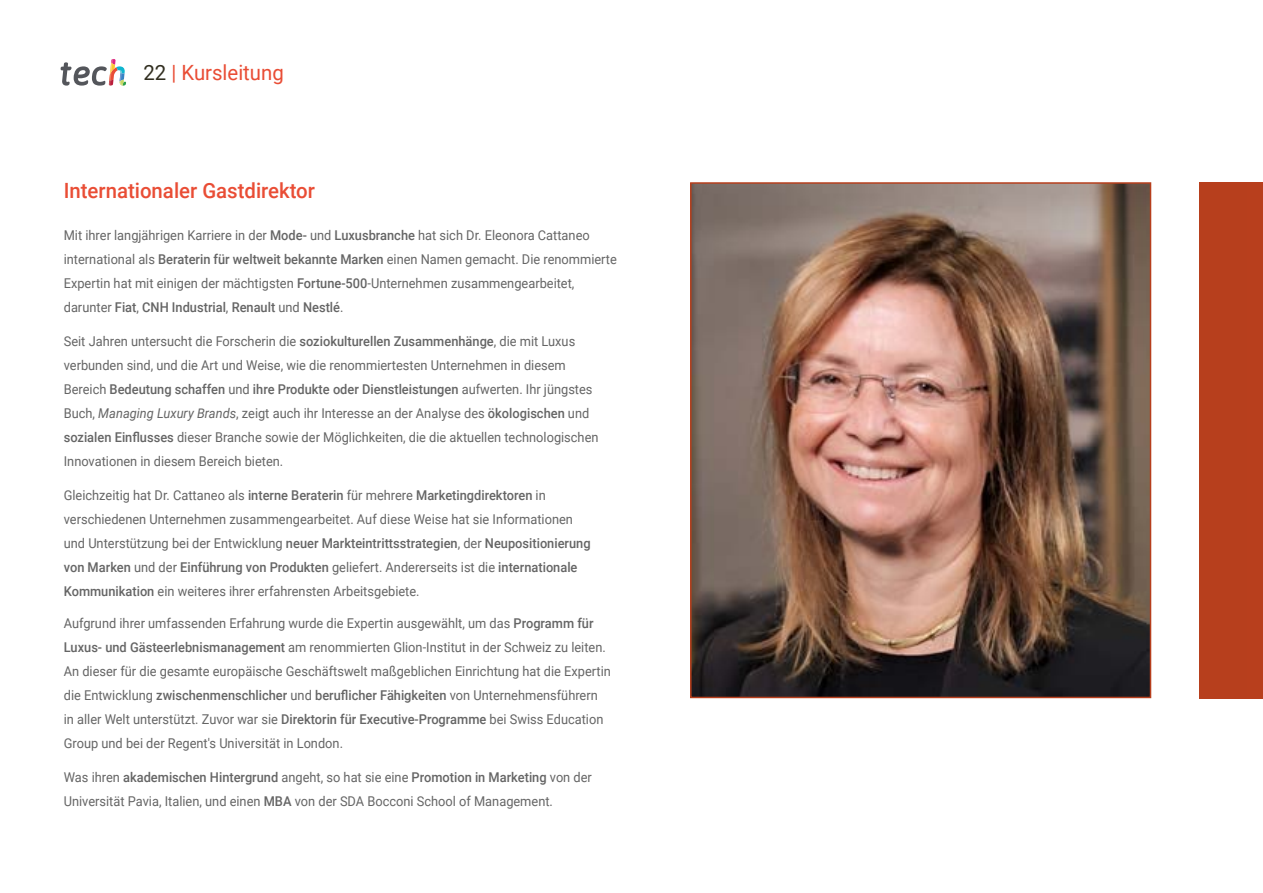
<style>
.page{position:relative;width:1263px;height:893px;background:#fff}
.page>*{position:absolute;margin:0;border:0;box-sizing:border-box;transform-origin:0 0}
.t1{font:500 21px "Roboto";color:#e94d35}
.t2{font:21px "Roboto";color:#e94d35}
.t3{font:13.5px/24px "Roboto";color:#656565;scale:.95 1}
.s1{color:#312e20}
.s2{font-weight:500}
.s3{font-style:italic}
</style>
<div class="page">
<svg style="left:61px;top:59px;width:65px;height:27px"></svg>
<div style="left:1199px;top:182px;width:64px;height:516px;background:#b73f1d"></div>
<img style="left:693px;top:185px;width:455px;height:510px">
<div style="left:690px;top:182px;width:461px;height:516px;border:2px solid #b73f1d"></div>
<h1 class="t2" style="left:144px;top:57px;width:142px"><span class="s1">22</span> | Kursleitung</h1>
<h1 class="t1" style="left:64px;top:176px;width:253px">Internationaler Gastdirektor</h1>
<p class="t3" style="left:64px;top:222px;width:584px">Mit ihrer langjährigen Karriere in der <span class="s2">Mode-</span> und <span class="s2">Luxusbranche</span> hat sich Dr. Eleonora Cattaneo international als <span class="s2">Beraterin für weltweit bekannte Marken</span> einen Namen gemacht. Die renommierte Expertin hat mit einigen der mächtigsten <span class="s2">Fortune-500</span>-Unternehmen zusammengearbeitet, darunter <span class="s2">Fiat</span>, <span class="s2">CNH Industrial</span>, <span class="s2">Renault</span> und <span class="s2">Nestlé</span>.</p>
<p class="t3" style="left:64px;top:328px;width:564px">Seit Jahren untersucht die Forscherin die <span class="s2">soziokulturellen Zusammenhänge</span>, die mit Luxus verbunden sind, und die Art und Weise, wie die renommiertesten Unternehmen in diesem Bereich <span class="s2">Bedeutung schaffen</span> und <span class="s2">ihre Produkte oder Dienstleistungen</span> aufwerten. Ihr jüngstes Buch, <span class="s3">Managing Luxury Brands</span>, zeigt auch ihr Interesse an der Analyse des <span class="s2">ökologischen</span> und <span class="s2">sozialen Einflusses</span> dieser Branche sowie der Möglichkeiten, die die aktuellen technologischen Innovationen in diesem Bereich bieten.</p>
<p class="t3" style="left:64px;top:482px;width:556px">Gleichzeitig hat Dr. Cattaneo als <span class="s2">interne Beraterin</span> für mehrere <span class="s2">Marketingdirektoren</span> in verschiedenen Unternehmen zusammengearbeitet. Auf diese Weise hat sie Informationen und Unterstützung bei der Entwicklung <span class="s2">neuer Markteintrittsstrategien</span>, der <span class="s2">Neupositionierung von Marken</span> und der <span class="s2">Einführung von Produkten</span> geliefert. Andererseits ist die <span class="s2">internationale Kommunikation</span> ein weiteres ihrer erfahrensten Arbeitsgebiete.</p>
<p class="t3" style="left:64px;top:611px;width:577px">Aufgrund ihrer umfassenden Erfahrung wurde die Expertin ausgewählt, um das <span class="s2">Programm für Luxus- und Gästeerlebnismanagement</span> am renommierten Glion-Institut in der Schweiz zu leiten.<br>An dieser für die gesamte europäische Geschäftswelt maßgeblichen Einrichtung hat die Expertin die Entwicklung <span class="s2">zwischenmenschlicher</span> und <span class="s2">beruflicher Fähigkeiten</span> von Unternehmensführern in aller Welt unterstützt. Zuvor war sie <span class="s2">Direktorin für Executive-Programme</span> bei Swiss Education Group und bei der Regent's Universität in London.</p>
<p class="t3" style="left:64px;top:765px;width:557px">Was ihren <span class="s2">akademischen Hintergrund</span> angeht, so hat sie eine <span class="s2">Promotion in Marketing</span> von der<br>Universität Pavia, Italien, und einen <span class="s2">MBA</span> von der SDA Bocconi School of Management.</p>
</div>
